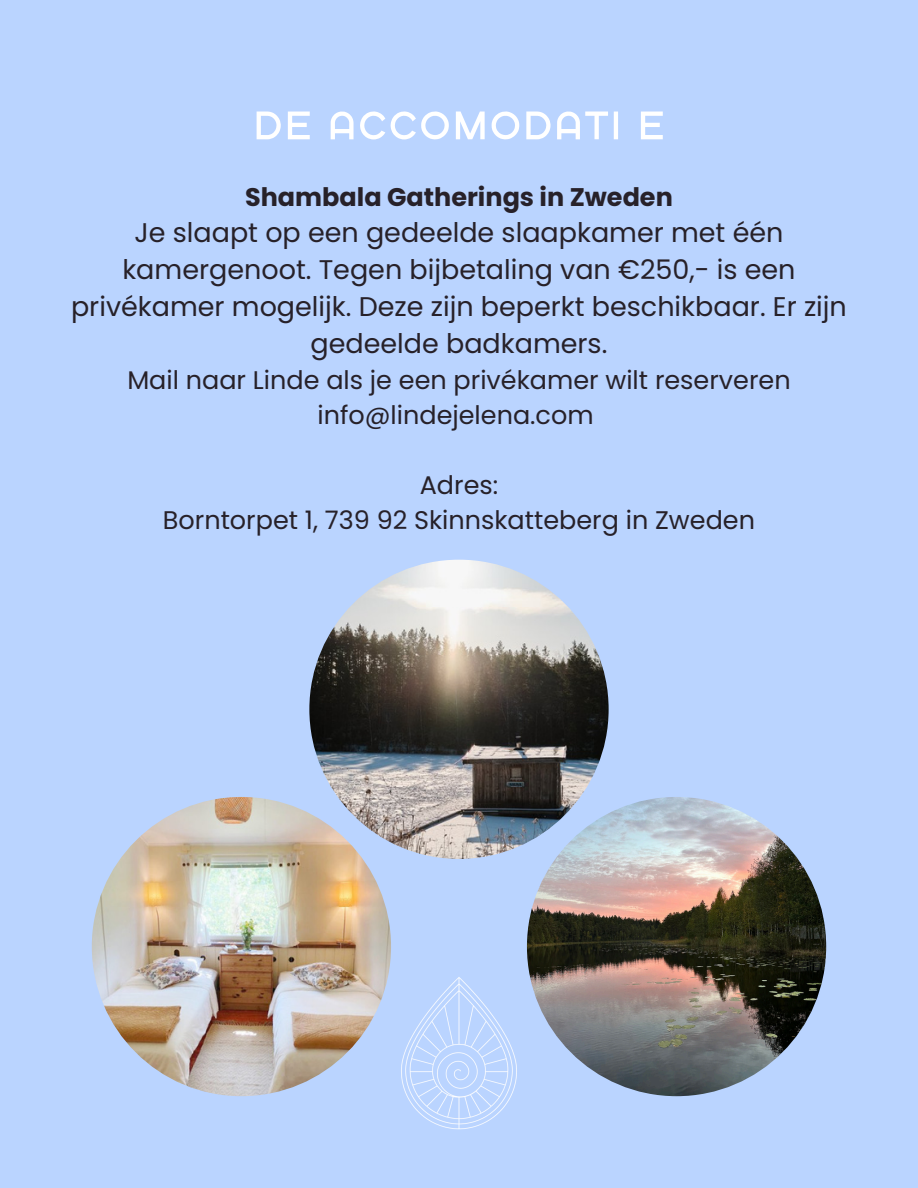
<style>
.page{position:relative;width:918px;height:1188px;background:#bad4ff}
.page>*{position:absolute;margin:0;border:0;box-sizing:border-box;transform-origin:0 0}
.t1{font:600 56.7px "Kaelia";color:#fff}
.t2{font:27px/37.2px "Poppins";color:#272129;text-align:center}
.t3{font:25.5px/34.8px "Poppins";color:#272129;text-align:center}
.t4{font:700 25.5px "Poppins";color:#272129}
</style>
<div class="page">
<img style="left:373px;top:968px;width:172px;height:162px">
<img style="left:92px;top:797px;width:299px;height:299px;border-radius:50%">
<img style="left:527px;top:797px;width:299px;height:299px;border-radius:50%">
<img style="left:309px;top:560px;width:300px;height:299px;border-radius:50%">
<p class="t1" style="left:252px;top:100px;width:415px">De accomodati e</p>
<p class="t4" style="left:245px;top:179px;width:429px">Shambala Gatherings in Zweden</p>
<p class="t2" style="left:71px;top:214px;width:777px">Je slaapt op een gedeelde slaapkamer met één kamergenoot. Tegen bijbetaling van €250,- is een privékamer mogelijk. Deze zijn beperkt beschikbaar. Er zijn gedeelde badkamers.</p>
<p class="t3" style="left:127px;top:363px;width:665px">Mail naar Linde als je een privékamer wilt reserveren info@lindejelena.com</p>
<p class="t3" style="left:420px;top:468px;width:80px">Adres:</p>
<p class="t3" style="left:163px;top:503px;width:594px">Borntorpet 1, 739 92 Skinnskatteberg in Zweden</p>
</div>
